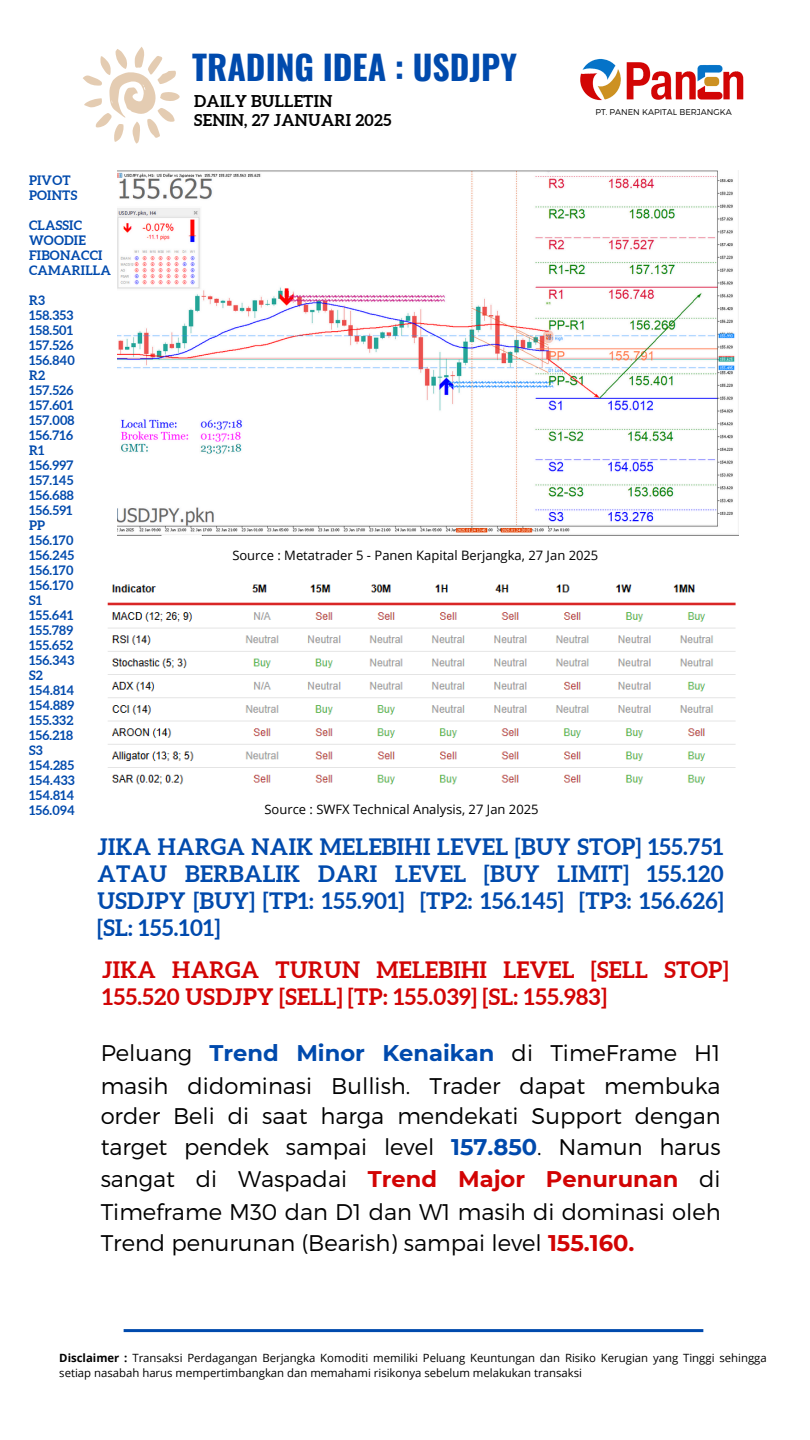
<style>
.page{position:relative;width:810px;height:1440px;background:#fff}
.page>*{position:absolute;margin:0;border:0;box-sizing:border-box;transform-origin:0 0}
.t1{font:700 33.6px "Oswald";color:#004aad}
.t2{font:300 22.6px/31.5px "Montserrat";color:#000;text-align:justify}
.t3{font:700 22.6px/27px "Aleo";letter-spacing:.015em;color:#004aad;text-align:justify}
.t4{font:700 22.6px/26.8px "Aleo";letter-spacing:.015em;color:#d20404}
.t5{font:700 16.3px/19px "Aleo";letter-spacing:.015em;color:#000}
.t6{font:700 13px/15px "Aleo";letter-spacing:.015em;color:#004aad}
.t7{font:13px "Open Sans";color:#000}
.t8{font:11.4px/15.8px "Open Sans";color:#000}
.t9{font:300 8.4px "Montserrat";color:#000}
.s1{font-weight:700;color:#004aad}
.s2{font-weight:700;color:#d20404}
.s3{font-weight:700}
</style>
<div class="page">
<svg style="left:83px;top:47px;width:97px;height:96px"></svg>
<img style="left:580px;top:58px;width:164px;height:43px">
<hr style="left:124px;top:1329px;width:579px;height:3px;background:#004aad">
<img style="left:107px;top:584px;width:629px;height:201px">
<img style="left:118px;top:171px;width:621px;height:364px">
<h5 class="t6" style="left:29px;top:173px;width:50px">PIVOT<br>POINTS</h5>
<p class="t6" style="left:29px;top:218px;width:83px">CLASSIC<br>WOODIE<br>FIBONACCI<br>CAMARILLA</p>
<h6 class="t6" style="left:29px;top:293px;width:47px">R3<br>158.353<br>158.501<br>157.526<br>156.840<br>R2<br>157.526<br>157.601<br>157.008<br>156.716<br>R1<br>156.997<br>157.145<br>156.688<br>156.591<br>PP<br>156.170<br>156.245<br>156.170<br>156.170<br>S1<br>155.641<br>155.789<br>155.652<br>156.343<br>S2<br>154.814<br>154.889<br>155.332<br>156.218<br>S3<br>154.285<br>154.433<br>154.814<br>156.094</h6>
<p class="t1" style="left:192px;top:41px;width:326px">TRADING IDEA : USDJPY</p>
<h1 class="t5" style="left:194px;top:92px;width:199px">DAILY BULLETIN<br>SENIN, 27 JANUARI 2025</h1>
<p class="t9" style="left:595px;top:107px;width:138px">PT. PANEN KAPITAL BERJANGKA</p>
<h6 class="t7" style="left:232px;top:546px;width:368px">Source : Metatrader 5 - Panen Kapital Berjangka, 27 Jan 2025</h6>
<h2 class="t7" style="left:264px;top:800px;width:276px">Source : SWFX Technical Analysis, 27 Jan 2025</h2>
<h4 class="t3" style="left:97px;top:833px;width:628px">JIKA HARGA NAIK MELEBIHI LEVEL [BUY STOP] 155.751<br>ATAU BERBALIK DARI LEVEL [BUY LIMIT] 155.120<br>USDJPY [BUY] [TP1: 155.901] [TP2: 156.145] [TP3: 156.626] [SL: 155.101]</h4>
<h5 class="t4" style="left:102px;top:957px;width:628px">JIKA HARGA TURUN MELEBIHI LEVEL [SELL STOP]<br>155.520 USDJPY [SELL] [TP: 155.039] [SL: 155.983]</h5>
<h5 class="t2" style="left:101px;top:1036px;width:622px">Peluang <span class="s1">Trend Minor Kenaikan</span> di TimeFrame H1 masih didominasi Bullish. Trader dapat membuka order Beli di saat harga mendekati Support dengan target pendek sampai level <span class="s1">157.850</span>. Namun harus sangat di Waspadai <span class="s2">Trend Major Penurunan</span> di Timeframe M30 dan D1 dan W1 masih di dominasi oleh Trend penurunan (Bearish) sampai level <span class="s2">155.160.</span></h5>
<p class="t8" style="left:59px;top:1349px;width:709px"><span class="s3">Disclaimer :</span> Transaksi Perdagangan Berjangka Komoditi memiliki Peluang Keuntungan dan Risiko Kerugian yang Tinggi sehingga setiap nasabah harus mempertimbangkan dan memahami risikonya sebelum melakukan transaksi</p>
</div>
